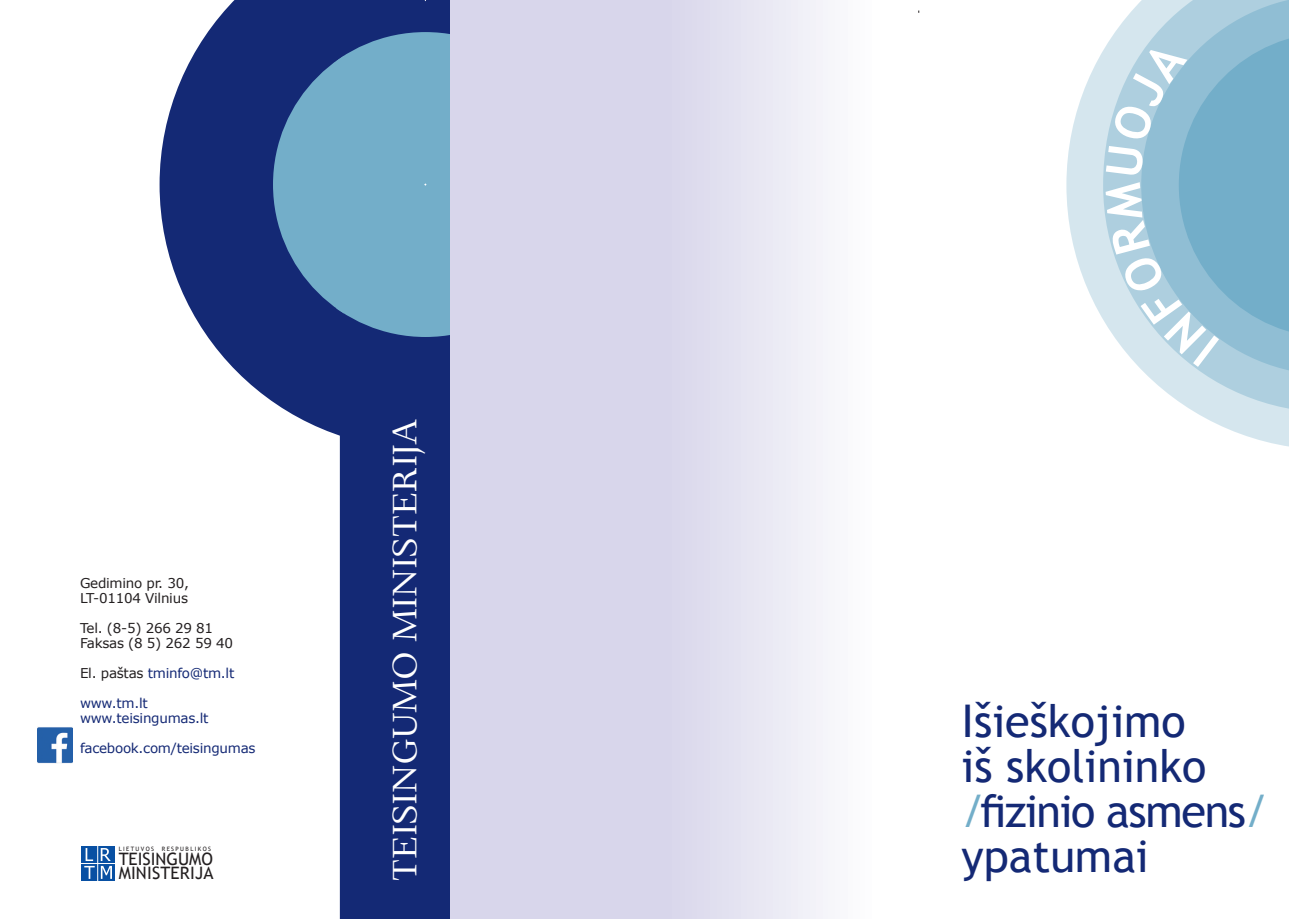
<style>
.page{position:relative;width:1289px;height:919px;background:#fff}
.page>*{position:absolute;margin:0;border:0;box-sizing:border-box;transform-origin:0 0}
.pavadinimas{font:45px "Trebuchet MS";color:#142975}
.pavadinimas-2{font:45px "Trebuchet MS";letter-spacing:-.03em;color:#142975}
.tekstas{font:37.5px "Palemonas";letter-spacing:-.02em;color:#fff}
.pavadinimas-3{font:17.1px "Trebuchet MS";letter-spacing:.01em;color:#231f20}
.t1{font:13.5px "Verdana";letter-spacing:-.02em;color:#142975}
.t2{font:13.5px "Verdana";letter-spacing:-.02em;color:#231f20}
.pavadinimas-4{font:6px "Trebuchet MS";letter-spacing:.23em;color:#231f20}
.s1{color:#231f20}
.s2{color:#73aec9}
</style>
<div class="page">
<svg style="left:1066px;top:51px;width:222px;height:396px"></svg>
<svg style="left:1103px;top:1px;width:185px;height:411px"></svg>
<svg style="left:1141px;top:0;width:147px;height:375px;background:#b1d1e0"></svg>
<svg style="left:1105px;top:33px;width:183px;height:334px;background:#9bc4d8"></svg>
<svg style="left:159px;top:0;width:181px;height:449px;fill:#142975"></svg>
<svg style="left:273px;top:32px;width:63px;height:305px;background:#4974a4"></svg>
<div style="left:340px;top:0;width:111px;height:918px;background:#142975"></div>
<div style="left:82px;top:846px;width:33px;height:34px;background:#0850a3"></div>
<svg style="left:84px;top:848px;width:28px;height:30px"></svg>
<hr style="left:97px;top:845px;width:1px;height:36px;background:#fff">
<hr style="left:80px;top:863px;width:36px;height:1px;background:#fff">
<img style="left:38px;top:727px;width:34px;height:36px">
<div style="left:451px;top:0;width:450px;height:918px;background:linear-gradient(to right,#cdcbe6,#f8f8fb)"></div>
<div style="left:336px;top:32px;width:115px;height:305px;background:#73aec9"></div>
<p class="t2" style="left:80px;top:574px;width:110px">Gedimino pr. 30,</p>
<p class="t2" style="left:80px;top:589px;width:109px">LT-01104 Vilnius</p>
<p class="t2" style="left:80px;top:619px;width:135px">Tel. (8-5) 266 29 81</p>
<p class="t2" style="left:80px;top:634px;width:154px">Faksas (8 5) 262 59 40</p>
<p class="t1" style="left:80px;top:664px;width:156px"><span class="s1">El. paštas</span> tminfo@tm.lt</p>
<p class="t1" style="left:80px;top:694px;width:69px">www.tm.lt</p>
<p class="t1" style="left:80px;top:709px;width:130px">www.teisingumas.lt</p>
<p class="t1" style="left:80px;top:739px;width:177px">facebook.com/teisingumas</p>
<p class="pavadinimas-4" style="left:119px;top:845px;width:37px">LIETUVOS</p>
<p class="pavadinimas-4" style="left:162px;top:845px;width:51px">RESPUBLIKOS</p>
<p class="pavadinimas-3" style="left:119px;top:849px;width:96px">TEISINGUMO</p>
<p class="pavadinimas-3" style="left:119px;top:863px;width:96px">MINISTERIJA</p>
<p class="tekstas" style="left:380px;top:882px;width:465px;rotate:-90deg">TEISINGUMO MINISTERIJA</p>
<p class="pavadinimas" style="left:961px;top:694px;width:226px">Išieškojimo</p>
<p class="pavadinimas" style="left:961px;top:739px;width:246px">iš skolininko</p>
<p class="pavadinimas-2" style="left:961px;top:784px;width:308px"><span class="s2">/</span>fizinio asmens<span class="s2">/</span></p>
<p class="pavadinimas" style="left:961px;top:829px;width:189px">ypatumai</p>
</div>
